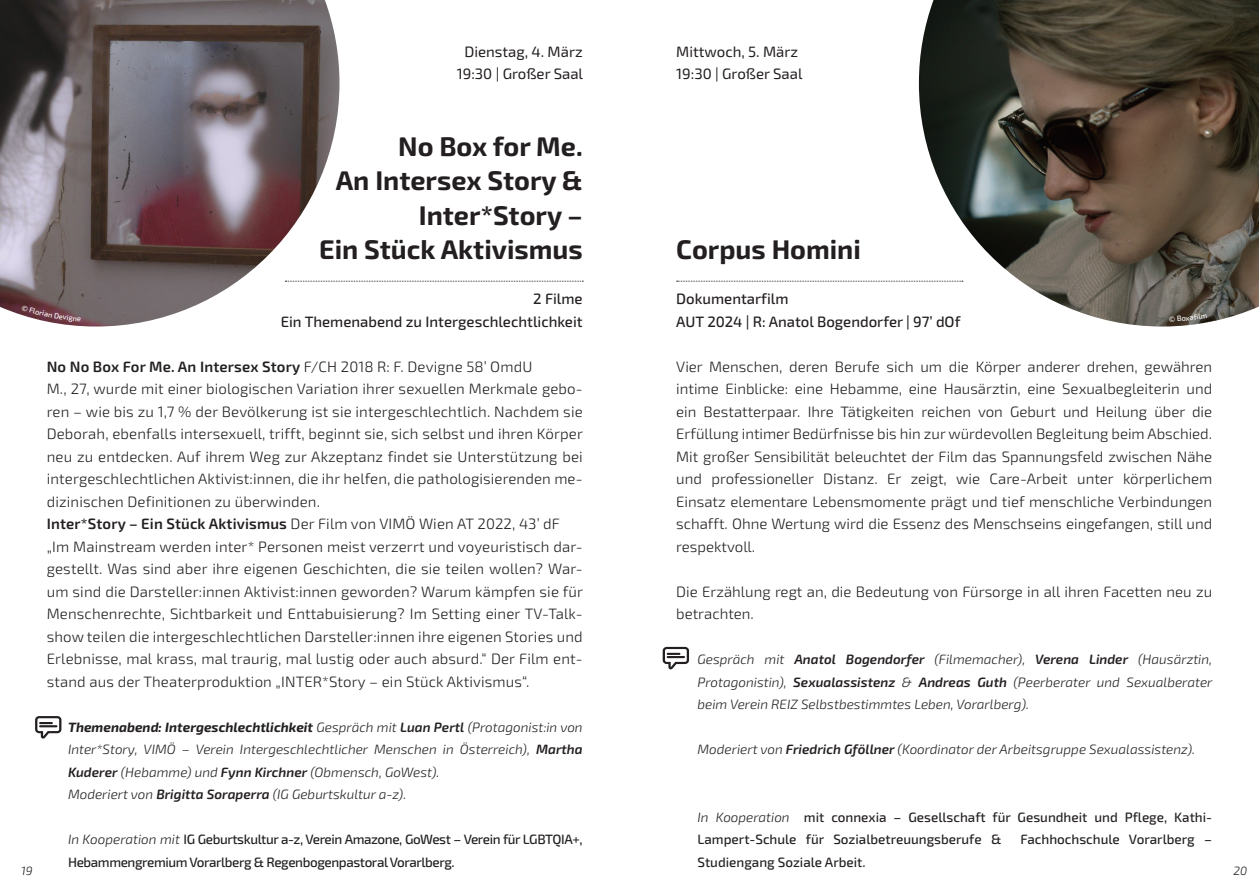
<style>
.page{position:relative;width:1259px;height:893px;background:#fff}
.page>*{position:absolute;margin:0;border:0;box-sizing:border-box;transform-origin:0 0}
.t1{font:700 27px/34.5px "Exo 2";color:#231f20;text-align:right}
.t2{font:300 15px/22.5px "Exo 2";letter-spacing:.01em;color:#231f20}
.t3{font:500 15px/22.5px "Exo 2";color:#231f20;text-align:right}
.t4{font:15px/22.5px "Exo 2";color:#231f20;text-align:center}
.t5{font:italic 300 13.5px/22.5px "Exo 2";color:#231f20}
.t6{font:500 13.5px/22.5px "Exo 2";color:#231f20}
.t7{font:500 13.5px/22.5px "Exo 2";letter-spacing:-.03em;color:#231f20}
.t8{font:italic 300 12px "Exo 2";color:#231f20}
.s1{font-weight:600}
.s2{font-weight:700}
.s3{font-weight:300;font-style:italic}
</style>
<div class="page">
<img style="left:0;top:0;width:339px;height:327px">
<svg style="left:285px;top:281px;width:298px;height:1px"></svg>
<img style="left:919px;top:0;width:340px;height:327px">
<svg style="left:676px;top:281px;width:287px;height:1px"></svg>
<svg style="left:662px;top:647px;width:27px;height:22px"></svg>
<svg style="left:35px;top:716px;width:26px;height:23px"></svg>
<svg style="left:21px;top:305px;width:60px;height:17px"></svg>
<svg style="left:1169px;top:313px;width:38px;height:9px"></svg>
<p class="t4" style="left:457px;top:40px;width:128px">Dienstag, 4. März<br>19:30 | Großer Saal</p>
<h1 class="t1" style="left:319px;top:129px;width:265px">No Box for Me.<br>An Intersex Story &amp;<br>Inter*Story –<br>Ein Stück Aktivismus</h1>
<p class="t4" style="left:676px;top:40px;width:128px;text-align:left">Mittwoch, 5. März<br>19:30 | Großer Saal</p>
<h1 class="t1" style="left:676px;top:233px;width:186px">Corpus Homini</h1>
<p class="t3" style="left:676px;top:287px;width:114px">Dokumentarfilm</p>
<p class="t3" style="left:281px;top:288px;width:303px">2 Filme<br>Ein Themenabend zu Intergeschlechtlichkeit</p>
<p class="t2" style="left:47px;top:355px;width:538px"><span class="s1">No No Box For Me. An Intersex Story</span> F/CH 2018 R: F. Devigne 58’ OmdU<br>M., 27, wurde mit einer biologischen Variation ihrer sexuellen Merkmale gebo&shy;ren – wie bis zu 1,7 % der Bevölkerung ist sie intergeschlechtlich. Nachdem sie Deborah, ebenfalls intersexuell, trifft, beginnt sie, sich selbst und ihren Körper neu zu entdecken. Auf ihrem Weg zur Akzeptanz findet sie Unterstützung bei intergeschlechtlichen Aktivist:innen, die ihr helfen, die pathologisierenden me&shy;dizinischen Definitionen zu überwinden.</p>
<p class="t3" style="left:676px;top:310px;width:286px">AUT 2024 | R: Anatol Bogendorfer | 97’ dOf</p>
<p class="t2" style="left:676px;top:355px;width:537px;text-align:justify">Vier Menschen, deren Berufe sich um die Körper anderer drehen, gewähren intime Einblicke: eine Hebamme, eine Hausärztin, eine Sexualbegleiterin und ein Bestatterpaar. Ihre Tätigkeiten reichen von Geburt und Heilung über die Erfüllung intimer Bedürfnisse bis hin zur würdevollen Begleitung beim Abschied.<br>Mit großer Sensibilität beleuchtet der Film das Spannungsfeld zwischen Nähe und professioneller Distanz. Er zeigt, wie Care-Arbeit unter körperlichem Einsatz elementare Lebensmomente prägt und tief menschliche Verbindungen schafft. Ohne Wertung wird die Essenz des Menschseins eingefangen, still und respektvoll.</p>
<p class="t2" style="left:676px;top:580px;width:537px">Die Erzählung regt an, die Bedeutung von Fürsorge in all ihren Facetten neu zu betrachten.</p>
<p class="t2" style="left:47px;top:513px;width:538px"><span class="s1">Inter*Story – Ein Stück Aktivismus</span> Der Film von VIMÖ Wien AT 2022, 43’ dF „Im Mainstream werden inter* Personen meist verzerrt und voyeuristisch dar&shy;gestellt. Was sind aber ihre eigenen Geschichten, die sie teilen wollen? War&shy;um sind die Darsteller:innen Aktivist:innen geworden? Warum kämpfen sie für Menschenrechte, Sichtbarkeit und Enttabuisierung? Im Setting einer TV-Talk&shy;show teilen die intergeschlechtlichen Darsteller:innen ihre eigenen Stories und Erlebnisse, mal krass, mal traurig, mal lustig oder auch absurd.“ Der Film ent&shy;stand aus der Theaterproduktion „INTER*Story – ein Stück Aktivismus“.</p>
<p class="t5" style="left:697px;top:648px;width:516px;text-align:justify">Gespräch mit <span class="s1">Anatol Bogendorfer</span> (Filmemacher), <span class="s1">Verena Linder</span> (Hausärztin, Protagonistin), <span class="s1">Sexualassistenz</span> &amp; <span class="s1">Andreas Guth</span> (Peerberater und Sexualberater beim Verein REIZ Selbstbestimmtes Leben, Vorarlberg).</p>
<p class="t5" style="left:697px;top:738px;width:499px">Moderiert von <span class="s1">Friedrich Gföllner</span> (Koordinator der Arbeitsgruppe Sexualassistenz).</p>
<p class="t5" style="left:68px;top:716px;width:516px"><span class="s2">Themenabend: Intergeschlechtlichkeit</span> Gespräch mit <span class="s1">Luan Pertl</span> (Protagonist:in von Inter*Story, VIMÖ – Verein Intergeschlechtlicher Menschen in Österreich), <span class="s1">Martha Kuderer</span> (Hebamme) und <span class="s1">Fynn Kirchner</span> (Obmensch, GoWest).<br>Moderiert von <span class="s1">Brigitta Soraperra</span> (IG Geburtskultur a-z).</p>
<p class="t7" style="left:68px;top:828px;width:516px"><span class="s3">In Kooperation mit</span> IG Geburtskultur a-z, Verein Amazone, GoWest – Verein für LGBTQIA+,<br>Hebammengremium Vorarlberg &amp; Regenbogenpastoral Vorarlberg.</p>
<p class="t6" style="left:697px;top:806px;width:516px"><span class="s3">In Kooperation</span> mit connexia – Gesellschaft für Gesundheit und Pflege, Kathi-<br>Lampert-Schule für Sozialbetreuungsberufe &amp;</p>
<p class="t6" style="left:1020px;top:828px;width:193px">Fachhochschule Vorarlberg –</p>
<p class="t6" style="left:697px;top:851px;width:170px">Studiengang Soziale Arbeit.</p>
<p class="t8" style="left:21px;top:864px;width:13px">19</p>
<p class="t8" style="left:1233px;top:864px;width:15px">20</p>
</div>
